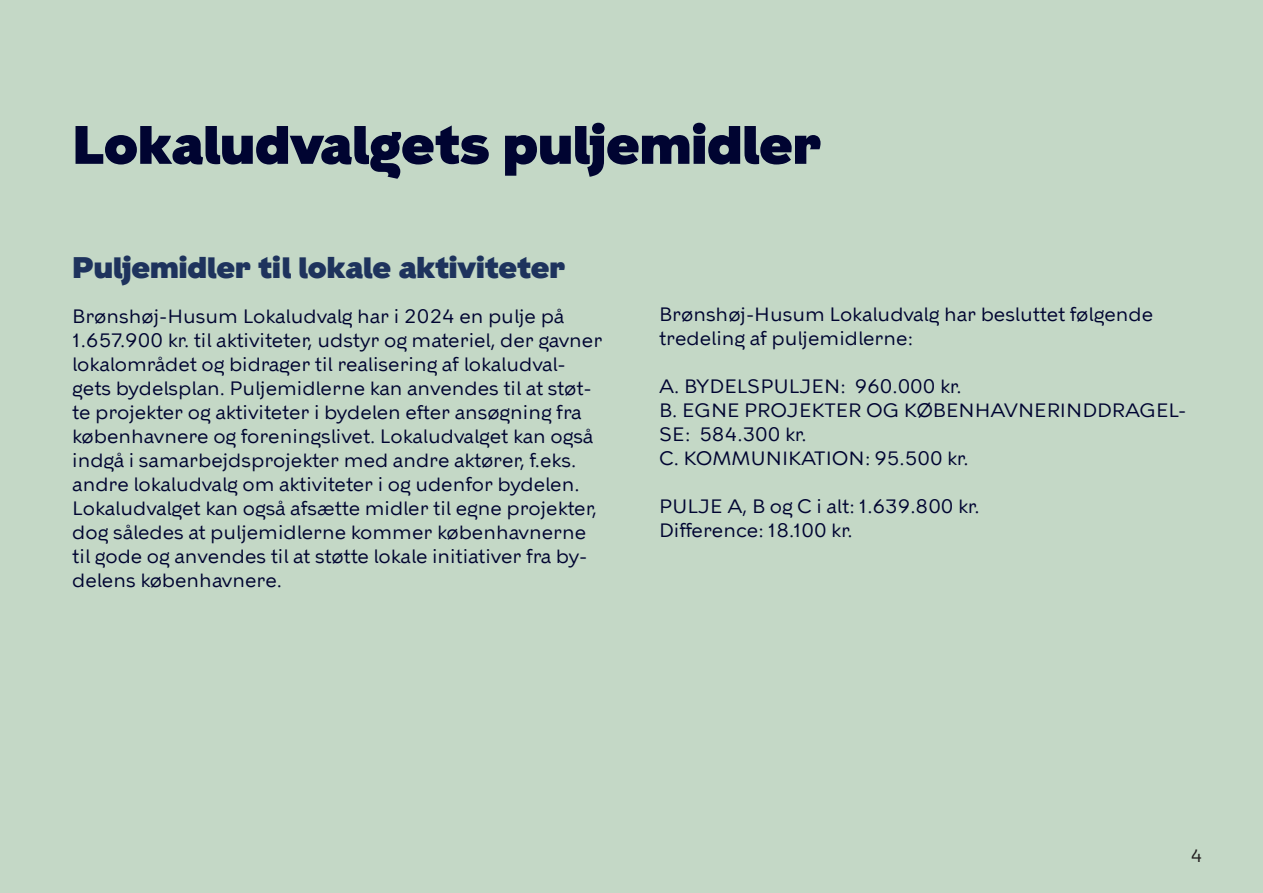
<style>
.page{position:relative;width:1263px;height:893px;background:#c4d8c6}
.page>*{position:absolute;margin:0;border:0;box-sizing:border-box;transform-origin:0 0}
.t1{font:900 54px "KBH";color:#000431}
.t2{font:900 30px "KBH";color:#1e335d}
.t3{font:19.5px/24px "KBH";color:#000431}
.t4{font:18px "KBH Tekst";color:#231f20}
</style>
<div class="page">
<h1 class="t1" style="left:72px;top:123px;width:750px">Lokaludvalgets puljemidler</h1>
<h2 class="t2" style="left:72px;top:255px;width:494px">Puljemidler til lokale aktiviteter</h2>
<p class="t3" style="left:72px;top:306px;width:531px">Brønshøj-Husum Lokaludvalg har i 2024 en pulje på 1.657.900 kr. til aktiviteter, udstyr og materiel, der gavner lokalområdet og bidrager til realisering af lokaludval&shy;gets bydelsplan. Puljemidlerne kan anvendes til at støt&shy;te projekter og aktiviteter i bydelen efter ansøgning fra københavnere og foreningslivet. Lokaludvalget kan også indgå i samarbejdsprojekter med andre aktører, f.eks. andre lokaludvalg om aktiviteter i og udenfor bydelen.<br>Lokaludvalget kan også afsætte midler til egne projekter, dog således at puljemidlerne kommer københavnerne til gode og anvendes til at støtte lokale initiativer fra by&shy;delens københavnere.</p>
<p class="t3" style="left:659px;top:304px;width:495px">Brønshøj-Husum Lokaludvalg har besluttet følgende tredeling af puljemidlerne:</p>
<p class="t3" style="left:659px;top:376px;width:529px">A. BYDELSPULJEN: 960.000 kr.<br>B. EGNE PROJEKTER OG KØBENHAVNERINDDRAGEL-<br>SE: 584.300 kr.<br>C. KOMMUNIKATION: 95.500 kr.</p>
<p class="t3" style="left:659px;top:494px;width:322px">PULJE A, B og C i alt: 1.639.800 kr.<br>Difference: 18.100 kr.</p>
<p class="t4" style="left:1191px;top:845px;width:13px">4</p>
</div>
